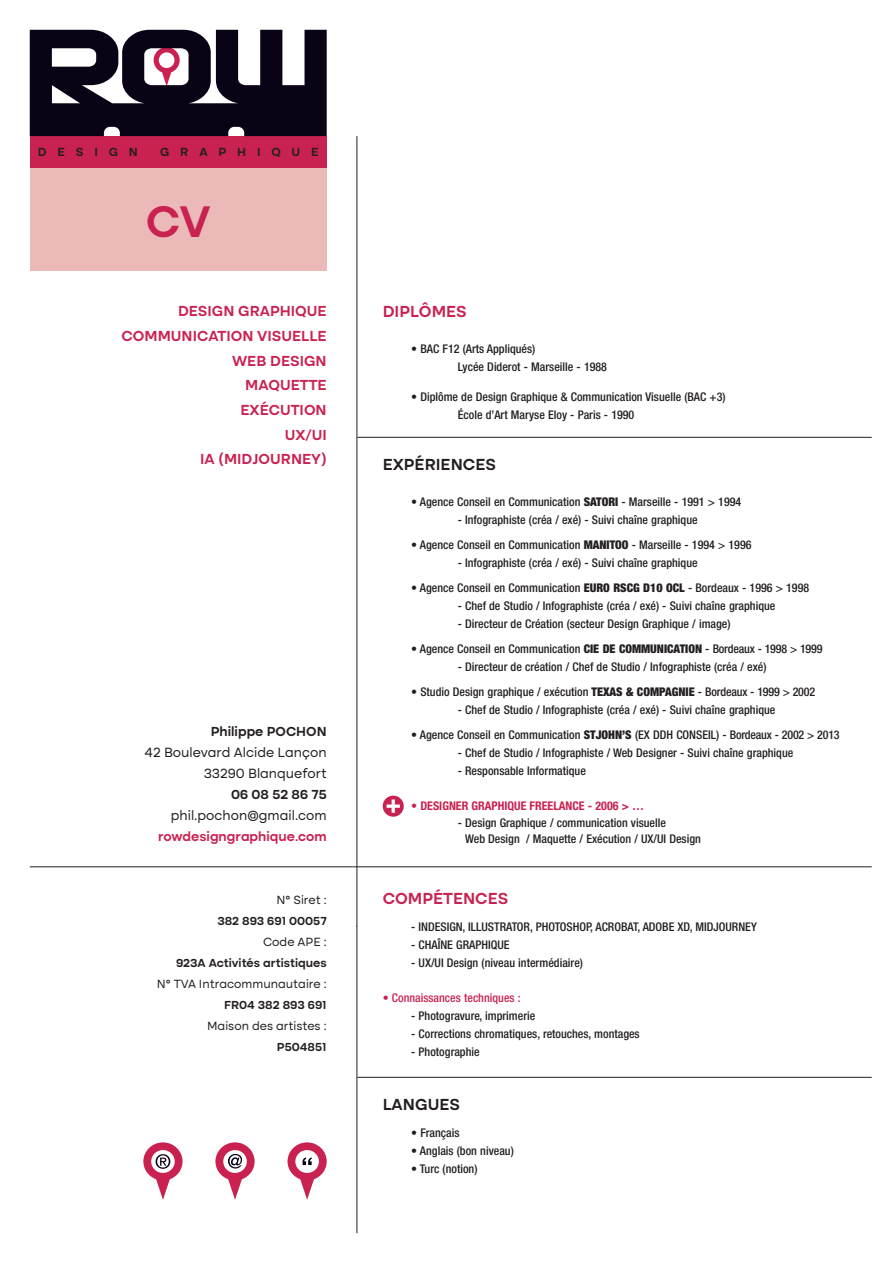
<style>
.page{position:relative;width:893px;height:1263px;background:#fff}
.page>*{position:absolute;margin:0;border:0;box-sizing:border-box;transform-origin:0 0}
.t1{font:600 45.75px "Altone";color:#c92251}
.t2{font:600 16.5px "Altone";color:#c92251}
.t3{font:600 16.5px "Altone";color:#231f20}
.t4{font:600 15px/24.8px "Altone";color:#c92251;text-align:right}
.t5{font:13.5px/21px "Altone";color:#231f20;text-align:right}
.t6{font:600 13.5px "Altone";color:#231f20}
.t7{font:600 13.5px "Altone";color:#c92251}
.t8{font:600 12.15px "Altone";letter-spacing:.885em;color:#231f20}
.t9{font:500 condensed 12px/18px "Helvetica Neue LT Std";color:#231f20}
.t10{font:12px "Altone";color:#231f20}
.t11{font:600 12px "Altone";color:#231f20}
.t12{font:700 condensed 12px "Helvetica Neue LT Std";color:#c92251}
.t13{font:500 condensed 12px "Helvetica Neue LT Std";color:#c92251}
.s1{font-weight:900}
</style>
<div class="page">
<div style="left:30px;top:168px;width:297px;height:103px;background:#ebbab8"></div>
<div style="left:30px;top:136px;width:297px;height:32px;background:#c92251"></div>
<svg style="left:30px;top:30px;width:297px;height:106px"></svg>
<hr style="left:357px;top:136px;width:1px;height:1097px;background:#231f20">
<hr style="left:30px;top:866px;width:842px;height:1px;background:#231f20">
<hr style="left:357px;top:437px;width:515px;height:1px;background:#231f20">
<hr style="left:357px;top:1077px;width:515px;height:1px;background:#231f20">
<svg style="left:287px;top:1142px;width:40px;height:58px"></svg>
<svg style="left:143px;top:1142px;width:40px;height:58px"></svg>
<svg style="left:215px;top:1142px;width:40px;height:58px"></svg>
<div style="left:383px;top:796px;width:21px;height:21px;background:#c92251;border-radius:50%"></div>
<svg style="left:387px;top:799px;width:13px;height:14px"></svg>
<p class="t8" style="left:38px;top:147px;width:101px">DESIGN</p>
<p class="t8" style="left:160px;top:147px;width:160px">GRAPHIQUE</p>
<h1 class="t1" style="left:146px;top:201px;width:66px">CV</h1>
<p class="t4" style="left:122px;top:300px;width:207px">DESIGN GRAPHIQUE<br>COMMUNICATION VISUELLE<br>WEB DESIGN<br>MAQUETTE<br>EXÉCUTION<br>UX/UI<br>IA (MIDJOURNEY)</p>
<h2 class="t2" style="left:383px;top:304px;width:86px">DIPLÔMES</h2>
<p class="t9" style="left:458px;top:340px;width:151px;text-indent:-46px">• BAC F12 (Arts Appliqués)<br>Lycée Diderot - Marseille - 1988</p>
<p class="t9" style="left:458px;top:388px;width:269px;text-indent:-46px">• Diplôme de Design Graphique &amp; Communication Visuelle (BAC +3)<br>École d’Art Maryse Eloy - Paris - 1990</p>
<h2 class="t3" style="left:383px;top:456px;width:115px">EXPÉRIENCES</h2>
<p class="t9" style="left:411px;top:492px;width:332px">• Agence Conseil en Communication <span class="s1">SATORI</span> - Marseille - 1991 &gt; 1994</p>
<p class="t9" style="left:458px;top:510px;width:241px">- Infographiste (créa / exé) - Suivi chaîne graphique</p>
<p class="t9" style="left:411px;top:535px;width:342px">• Agence Conseil en Communication <span class="s1">MANITOO</span> - Marseille - 1994 &gt; 1996</p>
<p class="t9" style="left:458px;top:553px;width:241px">- Infographiste (créa / exé) - Suivi chaîne graphique</p>
<p class="t9" style="left:411px;top:578px;width:399px">• Agence Conseil en Communication <span class="s1">EURO RSCG D10 OCL</span> - Bordeaux - 1996 &gt; 1998</p>
<p class="t9" style="left:458px;top:596px;width:319px">- Chef de Studio / Infographiste (créa / exé) - Suivi chaîne graphique</p>
<p class="t9" style="left:458px;top:614px;width:274px">- Directeur de Création (secteur Design Graphique / image)</p>
<p class="t9" style="left:411px;top:639px;width:413px">• Agence Conseil en Communication <span class="s1">CIE DE COMMUNICATION</span> - Bordeaux - 1998 &gt; 1999</p>
<p class="t9" style="left:458px;top:657px;width:310px">- Directeur de création / Chef de Studio / Infographiste (créa / exé)</p>
<p class="t9" style="left:411px;top:682px;width:405px">• Studio Design graphique / exécution <span class="s1">TEXAS &amp; COMPAGNIE</span> - Bordeaux - 1999 &gt; 2002</p>
<p class="t9" style="left:458px;top:700px;width:319px">- Chef de Studio / Infographiste (créa / exé) - Suivi chaîne graphique</p>
<p class="t9" style="left:411px;top:725px;width:430px">• Agence Conseil en Communication <span class="s1">STJOHN’S</span> (EX DDH CONSEIL) - Bordeaux - 2002 &gt; 2013</p>
<p class="t9" style="left:458px;top:743px;width:337px">- Chef de Studio / Infographiste / Web Designer - Suivi chaîne graphique</p>
<p class="t9" style="left:458px;top:761px;width:130px">- Responsable Informatique</p>
<p class="t12" style="left:411px;top:799px;width:234px">• DESIGNER GRAPHIQUE FREELANCE - 2006 &gt; …</p>
<p class="t9" style="left:465px;top:814px;width:237px;line-height:16.5px;text-indent:-7px">- Design Graphique / communication visuelle<br>Web Design / Maquette / Exécution / UX/UI Design</p>
<p class="t6" style="left:211px;top:725px;width:117px">Philippe POCHON</p>
<p class="t5" style="left:144px;top:742px;width:184px">42 Boulevard Alcide Lançon<br>33290 Blanquefort</p>
<p class="t6" style="left:231px;top:788px;width:97px">06 08 52 86 75</p>
<p class="t5" style="left:171px;top:805px;width:157px">phil.pochon@gmail.com</p>
<p class="t7" style="left:158px;top:830px;width:170px">rowdesigngraphique.com</p>
<p class="t10" style="left:276px;top:894px;width:52px">N° Siret :</p>
<p class="t11" style="left:217px;top:915px;width:111px">382 893 691 00057</p>
<p class="t10" style="left:263px;top:936px;width:65px">Code APE :</p>
<p class="t11" style="left:176px;top:957px;width:152px">923A Activités artistiques</p>
<p class="t10" style="left:157px;top:978px;width:171px">N° TVA Intracommunautaire :</p>
<p class="t11" style="left:224px;top:999px;width:104px">FR04 382 893 691</p>
<p class="t10" style="left:207px;top:1020px;width:121px">Maison des artistes :</p>
<p class="t11" style="left:277px;top:1041px;width:51px">P504851</p>
<h2 class="t2" style="left:383px;top:890px;width:127px">COMPÉTENCES</h2>
<p class="t9" style="left:411px;top:917px;width:347px">- INDESIGN, ILLUSTRATOR, PHOTOSHOP, ACROBAT, ADOBE XD, MIDJOURNEY</p>
<p class="t9" style="left:411px;top:935px;width:100px">- CHAÎNE GRAPHIQUE</p>
<p class="t9" style="left:411px;top:953px;width:173px">- UX/UI Design (niveau intermédiaire)</p>
<p class="t13" style="left:383px;top:990px;width:140px">• Connaissances techniques :</p>
<p class="t9" style="left:411px;top:1006px;width:126px">- Photogravure, imprimerie</p>
<p class="t9" style="left:411px;top:1024px;width:230px">- Corrections chromatiques, retouches, montages</p>
<p class="t9" style="left:411px;top:1042px;width:70px">- Photographie</p>
<h2 class="t3" style="left:383px;top:1097px;width:79px">LANGUES</h2>
<p class="t9" style="left:411px;top:1124px;width:50px">• Français</p>
<p class="t9" style="left:411px;top:1142px;width:104px">• Anglais (bon niveau)</p>
<p class="t9" style="left:411px;top:1160px;width:68px">• Turc (notion)</p>
</div>
